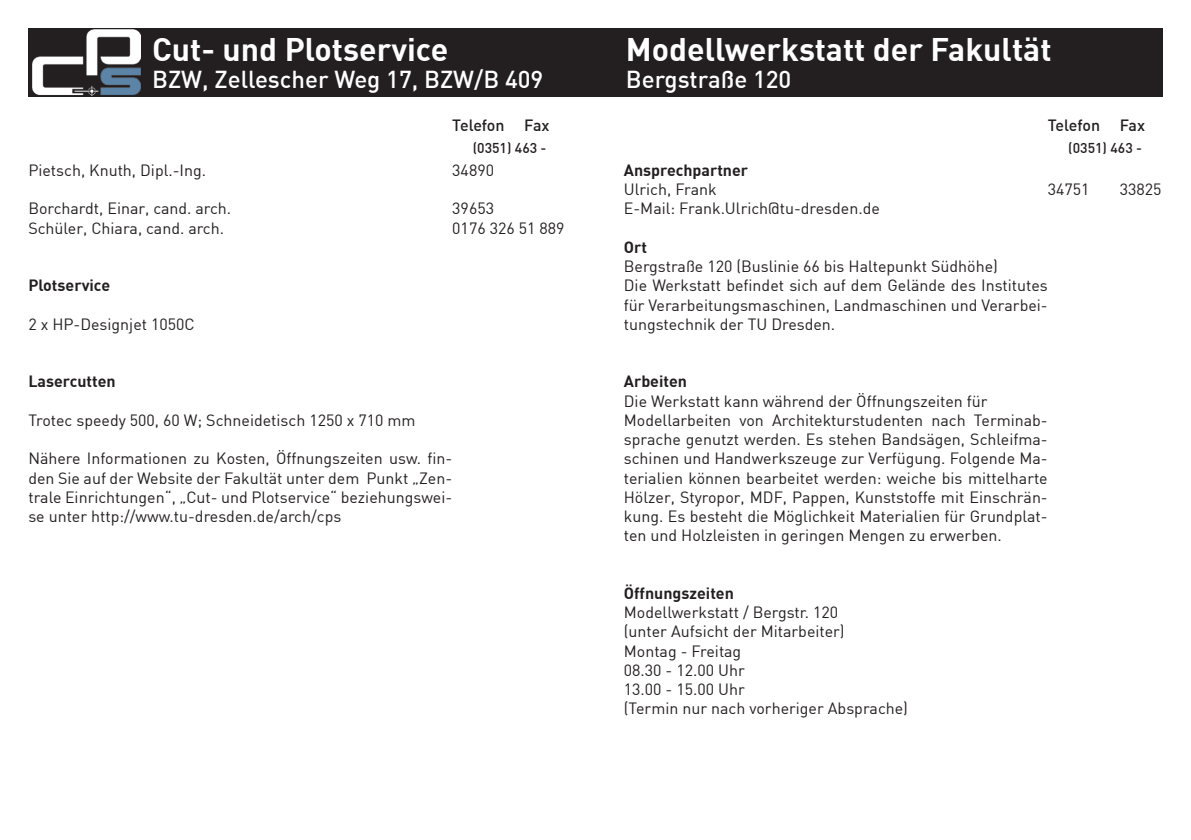
<style>
.page{position:relative;width:1191px;height:840px;background:#fff}
.page>*{position:absolute;margin:0;border:0;box-sizing:border-box;transform-origin:0 0}
.t1{font:700 32px "DIN";color:#fff}
.t2{font:500 24px "DIN";color:#fff}
.t3{font:16px/19.2px "DIN";color:#231f20;text-align:justify}
.t4{font:700 16px "DIN";color:#231f20}
.t5{font:500 16px "DIN";letter-spacing:-.01em;color:#231f20}
.t6{font:500 14px "DIN";color:#231f20}
</style>
<div class="page">
<div style="left:28px;top:28px;width:1134px;height:68px;background:#231f20"></div>
<img style="left:33px;top:30px;width:107px;height:65px">
<p class="t1" style="left:626px;top:29px;width:427px">Modellwerkstatt der Fakultät</p>
<p class="t1" style="left:152px;top:29px;width:298px">Cut- und Plotservice</p>
<p class="t2" style="left:152px;top:63px;width:393px">BZW, Zellescher Weg 17, BZW/B 409</p>
<p class="t2" style="left:626px;top:63px;width:167px">Bergstraße 120</p>
<p class="t3" style="left:28px;top:160px;width:179px">Pietsch, Knuth, Dipl.-Ing.</p>
<p class="t3" style="left:28px;top:199px;width:204px">Borchardt, Einar, cand. arch.</p>
<p class="t3" style="left:28px;top:218px;width:197px">Schüler, Chiara, cand. arch.</p>
<p class="t4" style="left:28px;top:275px;width:83px">Plotservice</p>
<p class="t3" style="left:28px;top:314px;width:168px">2 x HP-Designjet 1050C</p>
<p class="t5" style="left:452px;top:114px;width:99px">Telefon Fax</p>
<p class="t6" style="left:473px;top:138px;width:75px">(0351) 463 -</p>
<p class="t3" style="left:452px;top:160px;width:43px">34890</p>
<p class="t3" style="left:452px;top:199px;width:43px">39653</p>
<p class="t3" style="left:452px;top:218px;width:114px">0176 326 51 889</p>
<p class="t4" style="left:28px;top:371px;width:89px">Lasercutten</p>
<p class="t3" style="left:28px;top:410px;width:389px">Trotec speedy 500, 60 W; Schneidetisch 1250 x 710 mm</p>
<p class="t3" style="left:28px;top:448px;width:425px">Nähere Informationen zu Kosten, Öffnungszeiten usw. fin&shy;den Sie auf der Website der Fakultät unter dem Punkt „Zen&shy;trale Einrichtungen“, „Cut- und Plotservice“ beziehungswei&shy;se unter http://www.tu-dresden.de/arch/cps</p>
<p class="t5" style="left:1047px;top:114px;width:99px">Telefon Fax</p>
<p class="t6" style="left:1068px;top:138px;width:75px">(0351) 463 -</p>
<p class="t4" style="left:624px;top:160px;width:126px">Ansprechpartner</p>
<p class="t3" style="left:624px;top:179px;width:94px">Ulrich, Frank</p>
<p class="t3" style="left:624px;top:199px;width:257px">E-Mail: Frank.Ulrich@tu-dresden.de</p>
<p class="t4" style="left:624px;top:236px;width:25px">Ort</p>
<p class="t3" style="left:624px;top:256px;width:375px">Bergstraße 120 (Buslinie 66 bis Haltepunkt Südhöhe)</p>
<p class="t3" style="left:624px;top:275px;width:425px">Die Werkstatt befindet sich auf dem Gelände des Institutes für Verarbeitungsmaschinen, Landmaschinen und Verarbei&shy;tungstechnik der TU Dresden.</p>
<p class="t3" style="left:1047px;top:179px;width:43px">34751</p>
<p class="t3" style="left:1119px;top:179px;width:43px">33825</p>
<p class="t4" style="left:624px;top:371px;width:65px">Arbeiten</p>
<p class="t3" style="left:624px;top:391px;width:365px">Die Werkstatt kann während der Öffnungszeiten für</p>
<p class="t3" style="left:624px;top:410px;width:425px">Modellarbeiten von Architekturstudenten nach Terminab&shy;sprache genutzt werden. Es stehen Bandsägen, Schleifma&shy;schinen und Handwerkszeuge zur Verfügung. Folgende Ma&shy;terialien können bearbeitet werden: weiche bis mittelharte Hölzer, Styropor, MDF, Pappen, Kunststoffe mit Einschrän&shy;kung. Es besteht die Möglichkeit Materialien für Grundplat&shy;ten und Holzleisten in geringen Mengen zu erwerben.</p>
<p class="t4" style="left:624px;top:582px;width:111px">Öffnungszeiten</p>
<p class="t3" style="left:624px;top:602px;width:216px">Modellwerkstatt / Bergstr. 120</p>
<p class="t3" style="left:624px;top:621px;width:222px">(unter Aufsicht der Mitarbeiter)</p>
<p class="t3" style="left:624px;top:640px;width:119px">Montag - Freitag</p>
<p class="t3" style="left:624px;top:659px;width:122px">08.30 - 12.00 Uhr</p>
<p class="t3" style="left:624px;top:679px;width:122px">13.00 - 15.00 Uhr</p>
<p class="t3" style="left:624px;top:698px;width:286px">(Termin nur nach vorheriger Absprache)</p>
</div>
